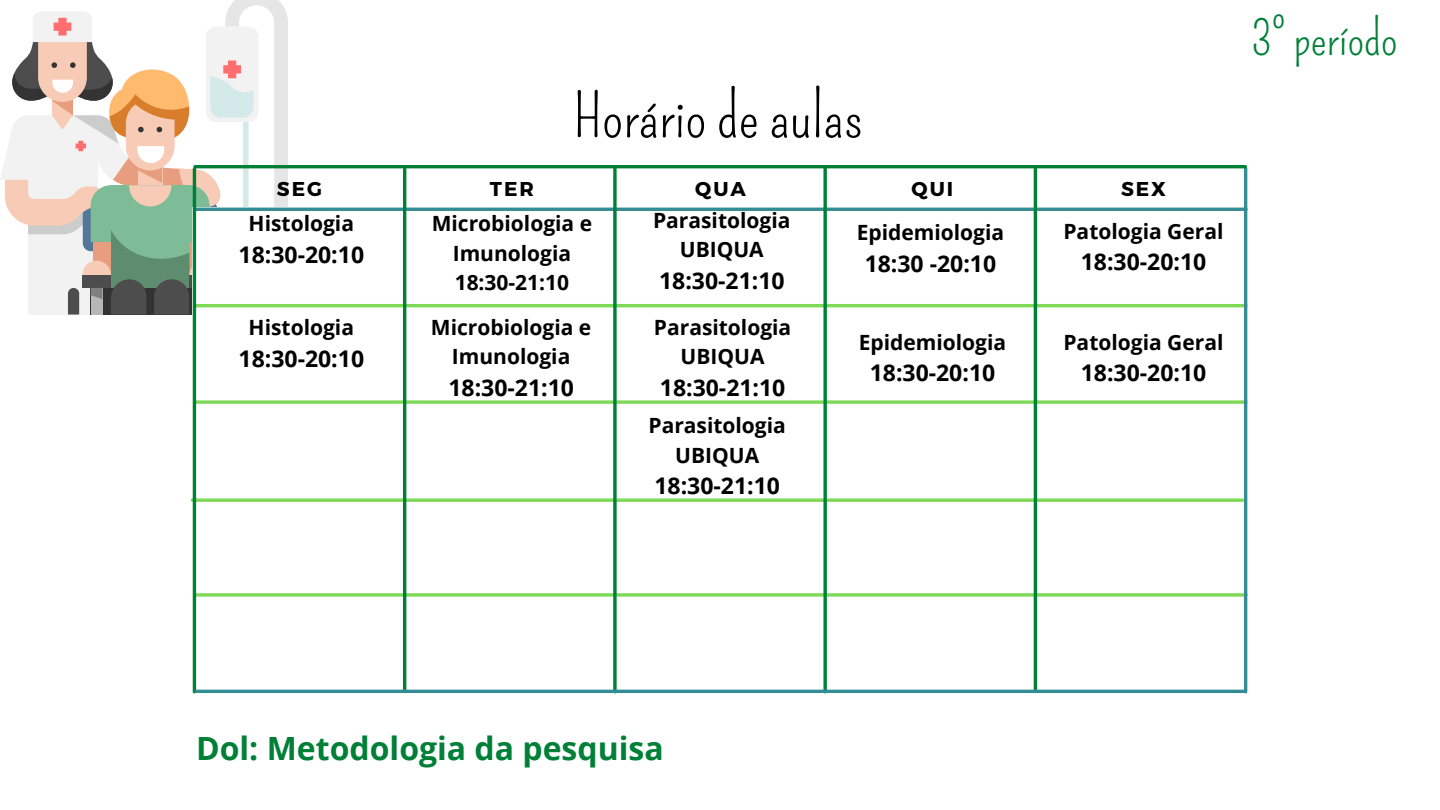
<style>
.page{position:relative;width:1440px;height:810px;background:#fff}
.page>*{position:absolute;margin:0;border:0;box-sizing:border-box;transform-origin:0 0}
.t1{font:60px "Pompiere";color:#000}
.t2{font:47px "Pompiere";color:#008037}
.t3{font:700 32px "Open Sans";color:#008037}
.t4{font:700 23px "Open Sans";color:#000}
.t5{font:700 21px/29.2px "Open Sans";color:#000;text-align:center}
.t6{font:700 20px "Montserrat";letter-spacing:.1em;color:#000}
</style>
<div class="page">
<svg style="left:1px;top:0;width:287px;height:315px"></svg>
<div style="left:193px;top:208px;width:1054px;height:485px;background:#fff"></div>
<svg style="left:196px;top:207px;width:1048px;height:4px;background:#519da3"></svg>
<hr style="left:196px;top:304px;width:1050px;height:3px;background:#7ed957">
<svg style="left:196px;top:400px;width:1048px;height:4px;background:#90de6f"></svg>
<svg style="left:192px;top:498px;width:1050px;height:4px;background:#90de6f"></svg>
<svg style="left:196px;top:593px;width:1048px;height:4px;background:#90de6f"></svg>
<hr style="left:193px;top:169px;width:3px;height:523px;background:#008037">
<hr style="left:403px;top:169px;width:3px;height:522px;background:#008037">
<svg style="left:613px;top:169px;width:4px;height:521px;background:#249253"></svg>
<svg style="left:823px;top:169px;width:4px;height:521px;background:#249253"></svg>
<hr style="left:1034px;top:169px;width:3px;height:522px;background:#008037">
<hr style="left:1244px;top:169px;width:3px;height:523px;background:#348d94">
<hr style="left:195px;top:165px;width:1050px;height:3px;background:#008037">
<hr style="left:196px;top:690px;width:1049px;height:3px;background:#348d94">
<p class="t1" style="left:573px;top:81px;width:291px">Horário de aulas</p>
<p class="t6" style="left:277px;top:176px;width:47px">SEG</p>
<p class="t6" style="left:490px;top:176px;width:46px">TER</p>
<p class="t6" style="left:695px;top:176px;width:52px">QUA</p>
<p class="t6" style="left:912px;top:176px;width:43px">QUI</p>
<p class="t6" style="left:1121px;top:176px;width:46px">SEX</p>
<p class="t5" style="left:249px;top:209px;width:107px">Histologia</p>
<p class="t4" style="left:239px;top:238px;width:127px">18:30-20:10</p>
<p class="t5" style="left:249px;top:312px;width:107px">Histologia</p>
<p class="t4" style="left:239px;top:342px;width:127px">18:30-20:10</p>
<p class="t5" style="left:432px;top:209px;width:162px">Microbiologia e<br>Imunologia</p>
<p class="t5" style="left:455px;top:267px;width:116px">18:30-21:10</p>
<p class="t5" style="left:431px;top:312px;width:162px">Microbiologia e<br>Imunologia</p>
<p class="t4" style="left:448px;top:371px;width:127px">18:30-21:10</p>
<p class="t5" style="left:653px;top:205px;width:139px">Parasitologia</p>
<p class="t5" style="left:680px;top:234px;width:85px">UBIQUA</p>
<p class="t4" style="left:659px;top:264px;width:127px">18:30-21:10</p>
<p class="t5" style="left:654px;top:312px;width:139px">Parasitologia</p>
<p class="t5" style="left:681px;top:342px;width:85px">UBIQUA</p>
<p class="t4" style="left:660px;top:371px;width:127px">18:30-21:10</p>
<p class="t5" style="left:649px;top:411px;width:139px">Parasitologia</p>
<p class="t5" style="left:675px;top:440px;width:85px">UBIQUA</p>
<p class="t4" style="left:655px;top:469px;width:127px">18:30-21:10</p>
<p class="t5" style="left:857px;top:218px;width:149px">Epidemiologia</p>
<p class="t4" style="left:865px;top:247px;width:133px">18:30 -20:10</p>
<p class="t5" style="left:859px;top:327px;width:149px">Epidemiologia</p>
<p class="t4" style="left:870px;top:357px;width:127px">18:30-20:10</p>
<p class="t5" style="left:1063px;top:216px;width:161px">Patologia Geral</p>
<p class="t4" style="left:1081px;top:246px;width:127px">18:30-20:10</p>
<p class="t5" style="left:1063px;top:327px;width:161px">Patologia Geral</p>
<p class="t4" style="left:1081px;top:357px;width:127px">18:30-20:10</p>
<p class="t2" style="left:1251px;top:11px;width:147px">3° período</p>
<p class="t3" style="left:196px;top:726px;width:469px">Dol: Metodologia da pesquisa</p>
</div>
